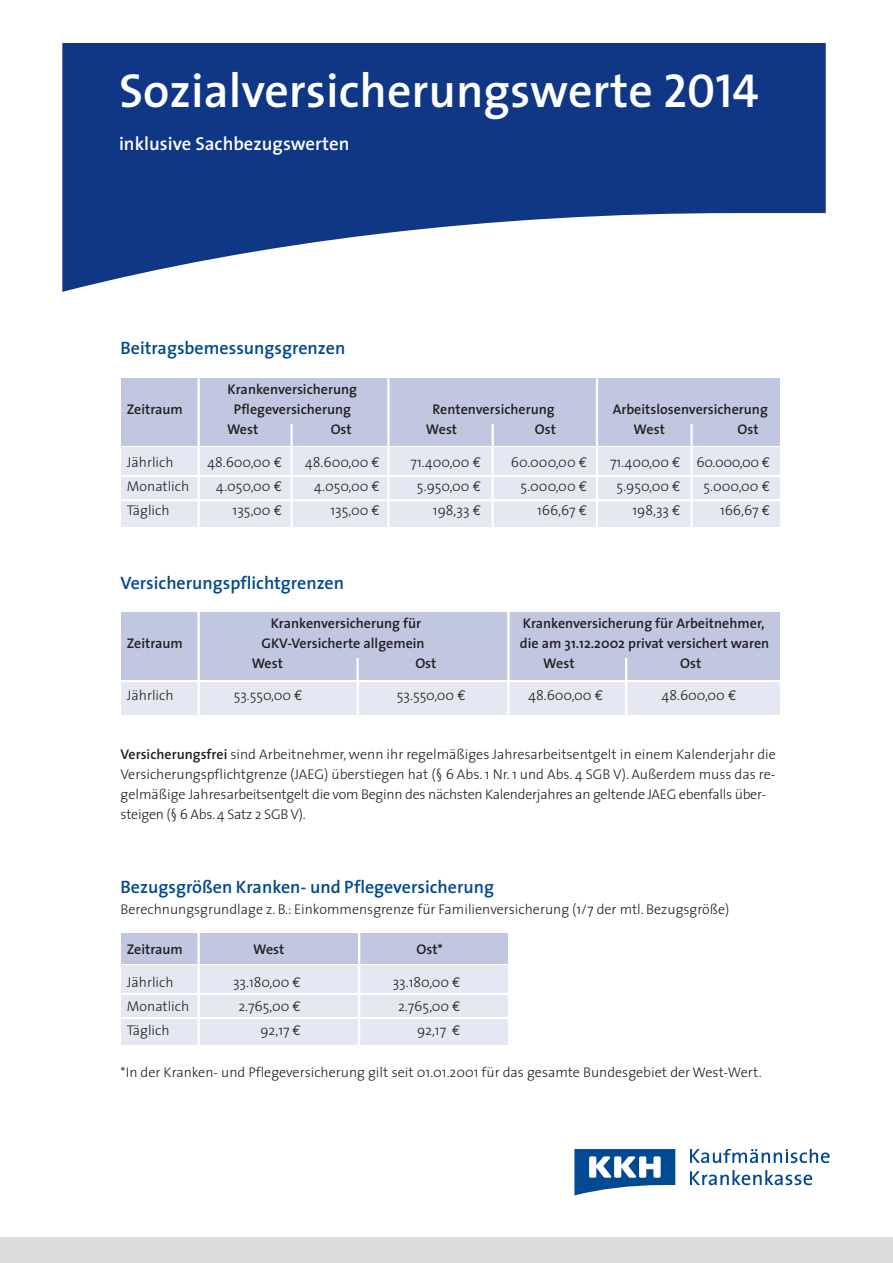
<style>
.page{position:relative;width:893px;height:1263px;background:#fff}
.page>*{position:absolute;margin:0;border:0;box-sizing:border-box;transform-origin:0 0}
.t1{font:600 48px "The Sans";color:#fff}
.t2{font:600 18.75px "The Sans";color:#fff}
.t3{font:600 18px "The Sans";color:#014990}
.t4{font:300 14.1px/19.8px "The Sans";color:#231f20}
.t5{font:600 14.1px "The Sans";color:#231f20}
.s1{font-family:"The Sans Semi Bold Caps";font-weight:400}
.s2{font-family:"Euro Mono";font-weight:400}
.s3{font-weight:600}
</style>
<div class="page">
<div style="left:121px;top:378px;width:658px;height:68px;background:#c1c7e1"></div>
<div style="left:121px;top:448px;width:658px;height:79px;background:#e5e7f2"></div>
<hr style="left:121px;top:499px;width:678px;height:2px;background:#fff">
<hr style="left:121px;top:475px;width:678px;height:2px;background:#fff">
<hr style="left:198px;top:378px;width:2px;height:149px;background:#fff">
<hr style="left:387px;top:378px;width:3px;height:149px;background:#fff">
<hr style="left:596px;top:378px;width:2px;height:149px;background:#fff">
<hr style="left:290px;top:424px;width:3px;height:103px;background:#fff">
<div style="left:121px;top:933px;width:386px;height:30px;background:#c1c7e1"></div>
<div style="left:121px;top:966px;width:386px;height:79px;background:#e5e7f2"></div>
<hr style="left:121px;top:1017px;width:446px;height:2px;background:#fff">
<hr style="left:121px;top:993px;width:386px;height:2px;background:#fff">
<hr style="left:198px;top:927px;width:2px;height:118px;background:#fff">
<hr style="left:358px;top:927px;width:2px;height:118px;background:#fff">
<hr style="left:491px;top:424px;width:3px;height:103px;background:#fff">
<hr style="left:690px;top:424px;width:3px;height:103px;background:#fff">
<div style="left:121px;top:612px;width:658px;height:68px;background:#c1c7e1"></div>
<div style="left:121px;top:682px;width:658px;height:33px;background:#e5e7f2"></div>
<hr style="left:197px;top:612px;width:3px;height:103px;background:#fff">
<hr style="left:507px;top:612px;width:3px;height:103px;background:#fff">
<hr style="left:356px;top:658px;width:3px;height:57px;background:#fff">
<hr style="left:625px;top:658px;width:2px;height:57px;background:#fff">
<div style="left:0;top:1237px;width:893px;height:26px;background:#dcdddf"></div>
<svg style="left:62px;top:44px;width:764px;height:248px;fill:#103785"></svg>
<svg style="left:690px;top:1170px;width:122px;height:15px"></svg>
<svg style="left:574px;top:1149px;width:101px;height:46px"></svg>
<svg style="left:690px;top:1149px;width:140px;height:14px"></svg>
<h1 class="t1" style="left:119px;top:72px;width:641px">Sozialversicherungswerte <span class="s1">2014</span></h1>
<h2 class="t2" style="left:119px;top:137px;width:232px">inklusive Sachbezugswerten</h2>
<p class="t3" style="left:121px;top:341px;width:226px">Beitragsbemessungsgrenzen</p>
<p class="t5" style="left:228px;top:384px;width:131px">Krankenversicherung</p>
<p class="t5" style="left:127px;top:404px;width:58px">Zeitraum</p>
<p class="t5" style="left:234px;top:404px;width:119px">Pflegeversicherung</p>
<p class="t5" style="left:433px;top:404px;width:124px">Rentenversicherung</p>
<p class="t5" style="left:613px;top:404px;width:157px">Arbeitslosenversicherung</p>
<p class="t5" style="left:227px;top:423px;width:33px">West</p>
<p class="t5" style="left:331px;top:423px;width:23px">Ost</p>
<p class="t5" style="left:426px;top:423px;width:33px">West</p>
<p class="t5" style="left:535px;top:423px;width:23px">Ost</p>
<p class="t5" style="left:634px;top:423px;width:33px">West</p>
<p class="t5" style="left:738px;top:423px;width:23px">Ost</p>
<p class="t4" style="left:127px;top:453px;width:48px">Jährlich</p>
<p class="t4" style="left:207px;top:453px;width:76px">48.600,00 <span class="s2">€</span></p>
<p class="t4" style="left:305px;top:453px;width:76px">48.600,00 <span class="s2">€</span></p>
<p class="t4" style="left:411px;top:453px;width:72px">71.400,00 <span class="s2">€</span></p>
<p class="t4" style="left:511px;top:453px;width:78px">60.000,00 <span class="s2">€</span></p>
<p class="t4" style="left:610px;top:453px;width:162px">71.400,00 <span class="s2">€</span> 60.000,00 <span class="s2">€</span></p>
<p class="t4" style="left:127px;top:477px;width:64px">Monatlich</p>
<p class="t4" style="left:216px;top:477px;width:67px">4.050,00 <span class="s2">€</span></p>
<p class="t4" style="left:314px;top:477px;width:67px">4.050,00 <span class="s2">€</span></p>
<p class="t4" style="left:417px;top:477px;width:66px">5.950,00 <span class="s2">€</span></p>
<p class="t4" style="left:520px;top:477px;width:68px">5.000,00 <span class="s2">€</span></p>
<p class="t4" style="left:616px;top:477px;width:66px">5.950,00 <span class="s2">€</span></p>
<p class="t4" style="left:703px;top:477px;width:68px">5.000,00 <span class="s2">€</span></p>
<p class="t4" style="left:127px;top:501px;width:44px">Täglich</p>
<p class="t4" style="left:233px;top:501px;width:51px">135,00 <span class="s2">€</span></p>
<p class="t4" style="left:330px;top:501px;width:51px">135,00 <span class="s2">€</span></p>
<p class="t4" style="left:433px;top:501px;width:50px">198,33 <span class="s2">€</span></p>
<p class="t4" style="left:537px;top:501px;width:52px">166,67 <span class="s2">€</span></p>
<p class="t4" style="left:632px;top:501px;width:50px">198,33 <span class="s2">€</span></p>
<p class="t4" style="left:720px;top:501px;width:52px">166,67 <span class="s2">€</span></p>
<p class="t3" style="left:121px;top:575px;width:225px">Versicherungspflichtgrenzen</p>
<p class="t5" style="left:271px;top:618px;width:152px">Krankenversicherung für</p>
<p class="t5" style="left:523px;top:618px;width:243px">Krankenversicherung für Arbeitnehmer,</p>
<p class="t5" style="left:127px;top:638px;width:58px">Zeitraum</p>
<p class="t5" style="left:261px;top:638px;width:165px">GKV-Versicherte allgemein</p>
<p class="t5" style="left:520px;top:638px;width:251px">die am 31.12.2002 privat versichert waren</p>
<p class="t5" style="left:252px;top:658px;width:33px">West</p>
<p class="t5" style="left:415px;top:658px;width:23px">Ost</p>
<p class="t5" style="left:543px;top:658px;width:33px">West</p>
<p class="t5" style="left:680px;top:658px;width:23px">Ost</p>
<p class="t4" style="left:127px;top:686px;width:48px">Jährlich</p>
<p class="t4" style="left:234px;top:686px;width:70px">53.550,00 <span class="s2">€</span></p>
<p class="t4" style="left:397px;top:686px;width:70px">53.550,00 <span class="s2">€</span></p>
<p class="t4" style="left:528px;top:686px;width:76px">48.600,00 <span class="s2">€</span></p>
<p class="t4" style="left:662px;top:686px;width:76px">48.600,00 <span class="s2">€</span></p>
<p class="t4" style="left:121px;top:746px;width:657px"><span class="s3">Versicherungsfrei</span> sind Arbeitnehmer, wenn ihr regelmäßiges Jahresarbeitsentgelt in einem Kalenderjahr die Versicherungspflichtgrenze (JAEG) überstiegen hat (§ 6 Abs. 1 Nr. 1 und Abs. 4 SGB V). Außerdem muss das re&shy;gelmäßige Jahresarbeitsentgelt die vom Beginn des nächsten Kalenderjahres an geltende JAEG ebenfalls über&shy;steigen (§ 6 Abs. 4 Satz 2 SGB V).</p>
<p class="t3" style="left:121px;top:879px;width:375px">Bezugsgrößen Kranken- und Pflegeversicherung</p>
<p class="t4" style="left:121px;top:901px;width:610px">Berechnungsgrundlage z. B.: Einkommensgrenze für Familienversicherung (1/7 der mtl. Bezugsgröße)</p>
<p class="t5" style="left:127px;top:943px;width:58px">Zeitraum</p>
<p class="t5" style="left:253px;top:943px;width:33px">West</p>
<p class="t5" style="left:416px;top:943px;width:28px">Ost*</p>
<p class="t4" style="left:127px;top:973px;width:48px">Jährlich</p>
<p class="t4" style="left:233px;top:973px;width:69px">33.180,00 <span class="s2">€</span></p>
<p class="t4" style="left:393px;top:973px;width:69px">33.180,00 <span class="s2">€</span></p>
<p class="t4" style="left:127px;top:997px;width:64px">Monatlich</p>
<p class="t4" style="left:238px;top:997px;width:64px">2.765,00 <span class="s2">€</span></p>
<p class="t4" style="left:398px;top:997px;width:64px">2.765,00 <span class="s2">€</span></p>
<p class="t4" style="left:127px;top:1021px;width:44px">Täglich</p>
<p class="t4" style="left:260px;top:1021px;width:42px">92,17 <span class="s2">€</span></p>
<p class="t4" style="left:417px;top:1021px;width:45px">92,17 <span class="s2">€</span></p>
<p class="t4" style="left:121px;top:1064px;width:643px">*In der Kranken- und Pflegeversicherung gilt seit 01.01.2001 für das gesamte Bundesgebiet der West-Wert.</p>
</div>
